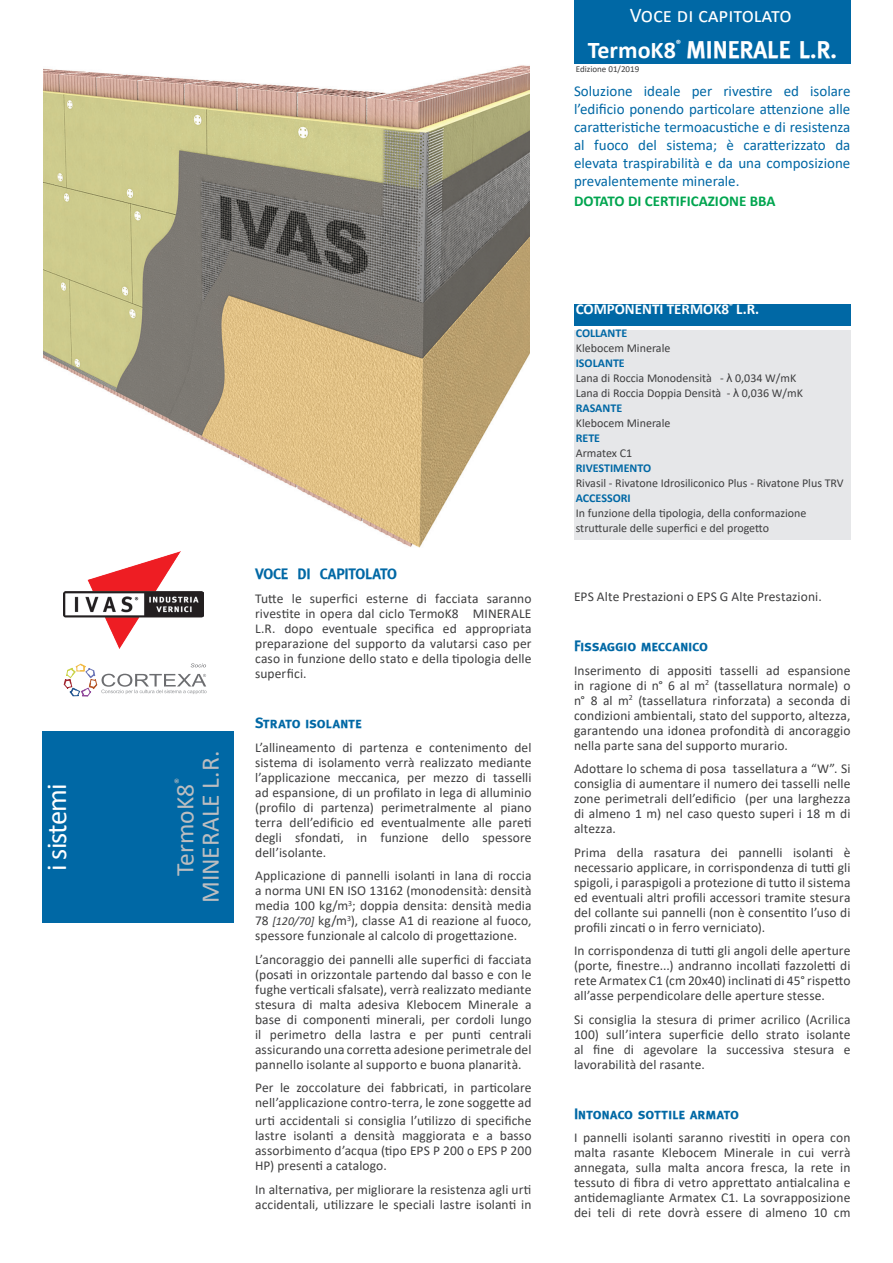
<style>
.page{position:relative;width:893px;height:1263px;background:#fff}
.page>*{position:absolute;margin:0;border:0;box-sizing:border-box;transform-origin:0 0}
.t1{font:28.5px "Calibri";letter-spacing:-.03em;color:#fff}
.t2{font:25.5px "Calibri";color:#bcbdc0}
.t3{font:24px "Meta Bold Caps";color:#fff}
.t4{font:21px "Calibri";color:#fff}
.preambolo{font:15px/18px "Calibri";color:#0068a5;text-align:justify}
.VdC{font:15px "Meta Bold Caps";letter-spacing:-.02em;color:#0068a5}
.preambolo-2{font:700 15px "Calibri";color:#00a54f}
.t5{font:700 15px "Calibri";color:#fff}
.VdC-2{font:13.5px/15px "Calibri";letter-spacing:.005em;color:#3e3e3f;text-align:justify}
.t6{font:12px/15px "Calibri";color:#3e3e3f}
.t7{font:700 12px "Calibri";color:#0068a5}
.t8{font:700 10.5px "Calibri";color:#fff}
.t9{font:9px "Calibri";color:#3e3e3f}
.s1{font-style:italic;font-size:12px}
.s2{font-family:"Calibri";font-weight:700}
.s3{font-family:"Arial"}
</style>
<div class="page">
<div style="left:43px;top:731px;width:191px;height:192px;background:#0068a5"></div>
<div style="left:574px;top:0;width:276px;height:64px;background:#0068a5"></div>
<div style="left:574px;top:304px;width:276px;height:21px;background:#0068a5"></div>
<div style="left:574px;top:330px;width:276px;height:209px;background:#e6e7e9"></div>
<img style="left:44px;top:65px;width:486px;height:483px">
<svg style="left:63px;top:663px;width:144px;height:34px"></svg>
<img style="left:64px;top:551px;width:140px;height:97px">
<p class="t1" style="left:37px;top:871px;width:89px;rotate:-90deg">i sistemi</p>
<p class="t2" style="left:167px;top:876px;width:99px;rotate:-90deg">TermoK8<sup>®</sup></p>
<p class="t2" style="left:193px;top:903px;width:154px;rotate:-90deg">MINERALE L.R.</p>
<p class="VdC" style="left:255px;top:566px;width:143px">VOCE DI CAPITOLATO</p>
<p class="VdC-2" style="left:255px;top:591px;width:278px">Tutte le superfici esterne di facciata saranno rivestite in opera dal ciclo TermoK8 MINERALE L.R. dopo eventuale specifica ed appropriata preparazione del supporto da valutarsi caso per caso in funzione dello stato e della tipologia delle superfici.</p>
<p class="VdC" style="left:255px;top:714px;width:108px">Strato isolante</p>
<p class="VdC-2" style="left:255px;top:740px;width:278px">L’allineamento di partenza e contenimento del sistema di isolamento verrà realizzato mediante l’applicazione meccanica, per mezzo di tasselli ad espansione, di un profilato in lega di alluminio (profilo di partenza) perimetralmente al piano terra dell’edificio ed eventualmente alle pareti degli sfondati, in funzione dello spessore dell’isolante.</p>
<p class="VdC-2" style="left:255px;top:868px;width:278px">Applicazione di pannelli isolanti in lana di roccia a norma UNI EN ISO 13162 (monodensità: densità media 100 kg/m<sup>3</sup>; doppia densita: densità media 78 <span class="s1">[120/70]</span> kg/m<sup>3</sup>), classe A1 di reazione al fuoco, spessore funzionale al calcolo di progettazione.</p>
<p class="VdC-2" style="left:255px;top:952px;width:278px">L’ancoraggio dei pannelli alle superfici di facciata (posati in orizzontale partendo dal basso e con le fughe verticali sfalsate), verrà realizzato mediante stesura di malta adesiva Klebocem Minerale a base di componenti minerali, per cordoli lungo il perimetro della lastra e per punti centrali assicurando una corretta adesione perimetrale del pannello isolante al supporto e buona planarità.</p>
<p class="VdC-2" style="left:255px;top:1081px;width:278px">Per le zoccolature dei fabbricati, in particolare nell’applicazione contro-terra, le zone soggette ad</p>
<p class="VdC-2" style="left:255px;top:1114px;width:278px">urti accidentali si consiglia l’utilizzo di specifiche lastre isolanti a densità maggiorata e a basso assorbimento d’acqua (tipo EPS P 200 o EPS P 200<br>HP) presenti a catalogo.</p>
<p class="VdC-2" style="left:255px;top:1182px;width:278px">In alternativa, per migliorare la resistenza agli urti accidentali, utilizzare le speciali lastre isolanti in</p>
<p class="t4" style="left:630px;top:1px;width:163px">Voce di capitolato</p>
<p class="t8" style="left:676px;top:37px;width:7px">®</p>
<p class="t3" style="left:588px;top:36px;width:251px"><span class="s2">TermoK8</span> MINERALE L.R.</p>
<p class="t9" style="left:576px;top:63px;width:65px">Edizione 01/2019</p>
<p class="preambolo" style="left:574px;top:83px;width:278px">Soluzione ideale per rivestire ed isolare l’edificio ponendo particolare attenzione alle caratteristiche termoacustiche e di resistenza al fuoco del sistema; è caratterizzato da elevata traspirabilità e da una composizione prevalentemente minerale.</p>
<p class="preambolo-2" style="left:574px;top:190px;width:203px">DOTATO DI CERTIFICAZIONE BBA</p>
<p class="t5" style="left:576px;top:299px;width:185px">COMPONENTI TERMOK8<sup>®</sup> L.R.</p>
<p class="t7" style="left:576px;top:324px;width:53px">COLLANTE</p>
<p class="t6" style="left:576px;top:341px;width:96px">Klebocem Minerale</p>
<p class="t7" style="left:576px;top:354px;width:51px">ISOLANTE</p>
<p class="t6" style="left:576px;top:371px;width:222px">Lana di Roccia Monodensità - <span class="s3">λ</span> 0,034 W/mK</p>
<p class="t6" style="left:576px;top:386px;width:229px">Lana di Roccia Doppia Densità - <span class="s3">λ</span> 0,036 W/mK</p>
<p class="t7" style="left:576px;top:399px;width:48px">RASANTE</p>
<p class="t6" style="left:576px;top:416px;width:96px">Klebocem Minerale</p>
<p class="t7" style="left:576px;top:429px;width:26px">RETE</p>
<p class="t6" style="left:576px;top:446px;width:58px">Armatex C1</p>
<p class="t7" style="left:576px;top:459px;width:77px">RIVESTIMENTO</p>
<p class="t6" style="left:576px;top:476px;width:269px">Rivasil - Rivatone Idrosiliconico Plus - Rivatone Plus TRV</p>
<p class="t7" style="left:576px;top:489px;width:56px">ACCESSORI</p>
<p class="t6" style="left:576px;top:506px;width:232px">In funzione della tipologia, della conformazione strutturale delle superfici e del progetto</p>
<p class="VdC-2" style="left:574px;top:590px;width:249px">EPS Alte Prestazioni o EPS G Alte Prestazioni.</p>
<p class="VdC" style="left:574px;top:637px;width:136px">Fissaggio meccanico</p>
<p class="VdC-2" style="left:574px;top:663px;width:278px">Inserimento di appositi tasselli ad espansione in ragione di n° 6 al m<sup>2</sup> (tassellatura normale) o n° 8 al m<sup>2</sup> (tassellatura rinforzata) a seconda di condizioni ambientali, stato del supporto, altezza, garantendo una idonea profondità di ancoraggio nella parte sana del supporto murario.</p>
<p class="VdC-2" style="left:574px;top:762px;width:278px">Adottare lo schema di posa tassellatura a “W”. Si consiglia di aumentare il numero dei tasselli nelle zone perimetrali dell’edificio (per una larghezza di almeno 1 m) nel caso questo superi i 18 m di altezza.</p>
<p class="VdC-2" style="left:574px;top:845px;width:278px">Prima della rasatura dei pannelli isolanti è necessario applicare, in corrispondenza di tutti gli spigoli, i paraspigoli a protezione di tutto il sistema ed eventuali altri profili accessori tramite stesura del collante sui pannelli (non è consentito l’uso di profili zincati o in ferro verniciato).</p>
<p class="VdC-2" style="left:574px;top:944px;width:278px">In corrispondenza di tutti gli angoli delle aperture (porte, finestre...) andranno incollati fazzoletti di rete Armatex C1 (cm 20x40) inclinati di 45° rispetto all’asse perpendicolare delle aperture stesse.</p>
<p class="VdC-2" style="left:574px;top:1012px;width:278px">Si consiglia la stesura di primer acrilico (Acrilica 100) sull’intera superficie dello strato isolante al fine di agevolare la successiva stesura e lavorabilità del rasante.</p>
<p class="VdC" style="left:574px;top:1105px;width:167px">Intonaco sottile armato</p>
<p class="VdC-2" style="left:574px;top:1131px;width:278px">I pannelli isolanti saranno rivestiti in opera con malta rasante Klebocem Minerale in cui verrà annegata, sulla malta ancora fresca, la rete in tessuto di fibra di vetro apprettato antialcalina e antidemagliante Armatex C1. La sovrapposizione dei teli di rete dovrà essere di almeno 10 cm</p>
</div>
